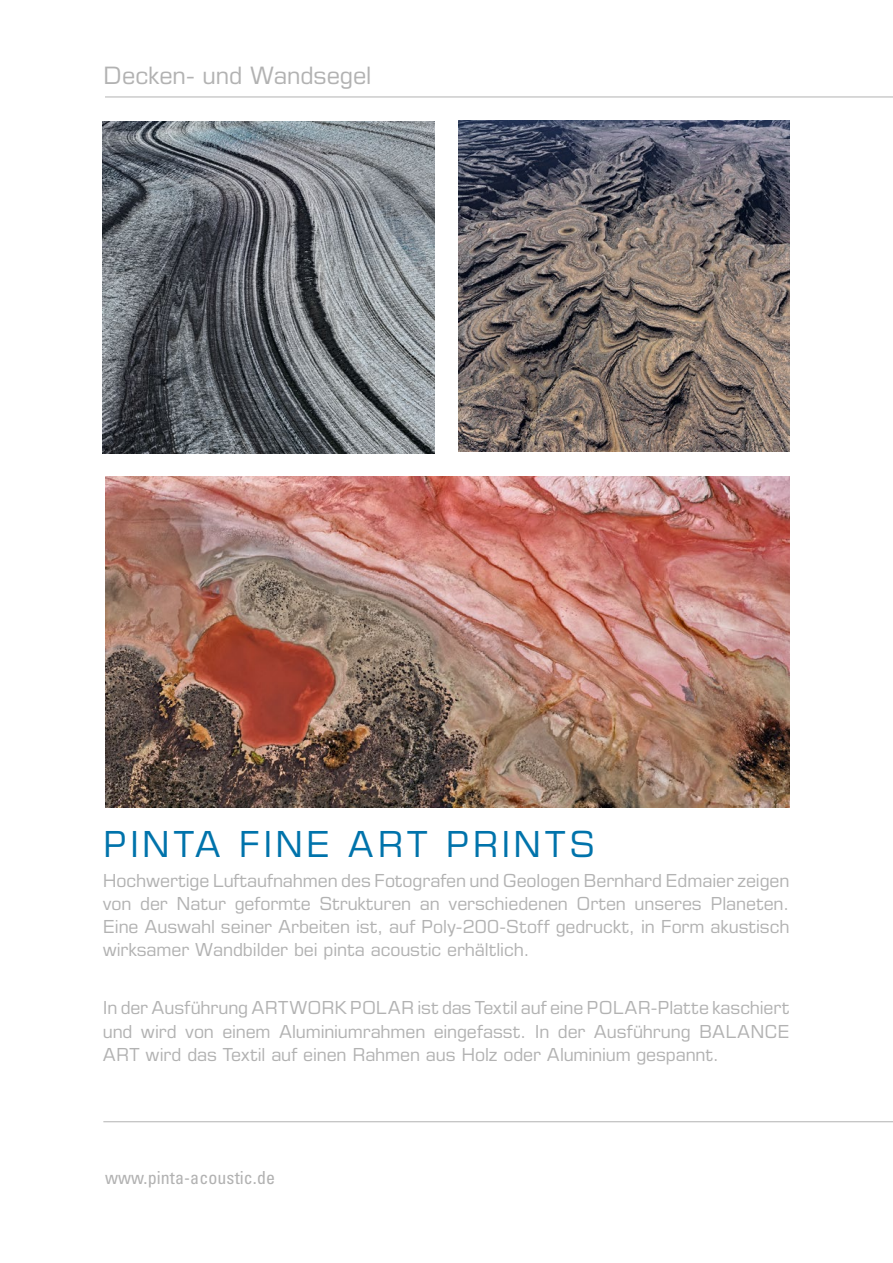
<style>
.page{position:relative;width:893px;height:1263px;background:#fff}
.page>*{position:absolute;margin:0;border:0;box-sizing:border-box;transform-origin:0 0}
.t1{font:36px "Eurostile LT Pro";letter-spacing:.08em;color:#0073ab}
.t2{font:24px "Eurostile LT Pro";letter-spacing:-.005em;color:#b2b2b2}
.t3{font:18px/23px "Eurostile LT Pro";letter-spacing:-.005em;color:#b2b2b2;text-align:justify}
.t4{font:condensed 18px "Univers LT Pro";letter-spacing:.005em;color:#b2b2b2}
</style>
<div class="page">
<hr style="left:105px;top:97px;width:788px;height:1px;background:#b2b2b2">
<hr style="left:103px;top:1121px;width:790px;height:1px;background:#b2b2b2">
<img style="left:103px;top:122px;width:331px;height:331px">
<img style="left:458px;top:120px;width:332px;height:331px">
<img style="left:105px;top:476px;width:685px;height:331px">
<h2 class="t2" style="left:103px;top:61px;width:270px">Decken- und Wandsegel</h2>
<h1 class="t1" style="left:103px;top:823px;width:494px">PINTA FINE ART PRINTS</h1>
<p class="t3" style="left:103px;top:868px;width:688px">Hochwertige Luftaufnahmen des Fotografen und Geologen Bernhard Edmaier zeigen von der Natur geformte Strukturen an verschiedenen Orten unseres Planeten.<br>Eine Auswahl seiner Arbeiten ist, auf Poly-200-Stoff gedruckt, in Form akustisch wirksamer Wandbilder bei pinta acoustic erhältlich.</p>
<p class="t3" style="left:103px;top:996px;width:688px">In der Ausführung ARTWORK POLAR ist das Textil auf eine POLAR-Platte kaschiert und wird von einem Aluminiumrahmen eingefasst. In der Ausführung BALANCE ART wird das Textil auf einen Rahmen aus Holz oder Aluminium gespannt.</p>
<p class="t4" style="left:105px;top:1166px;width:172px">www.pinta-acoustic.de</p>
</div>
